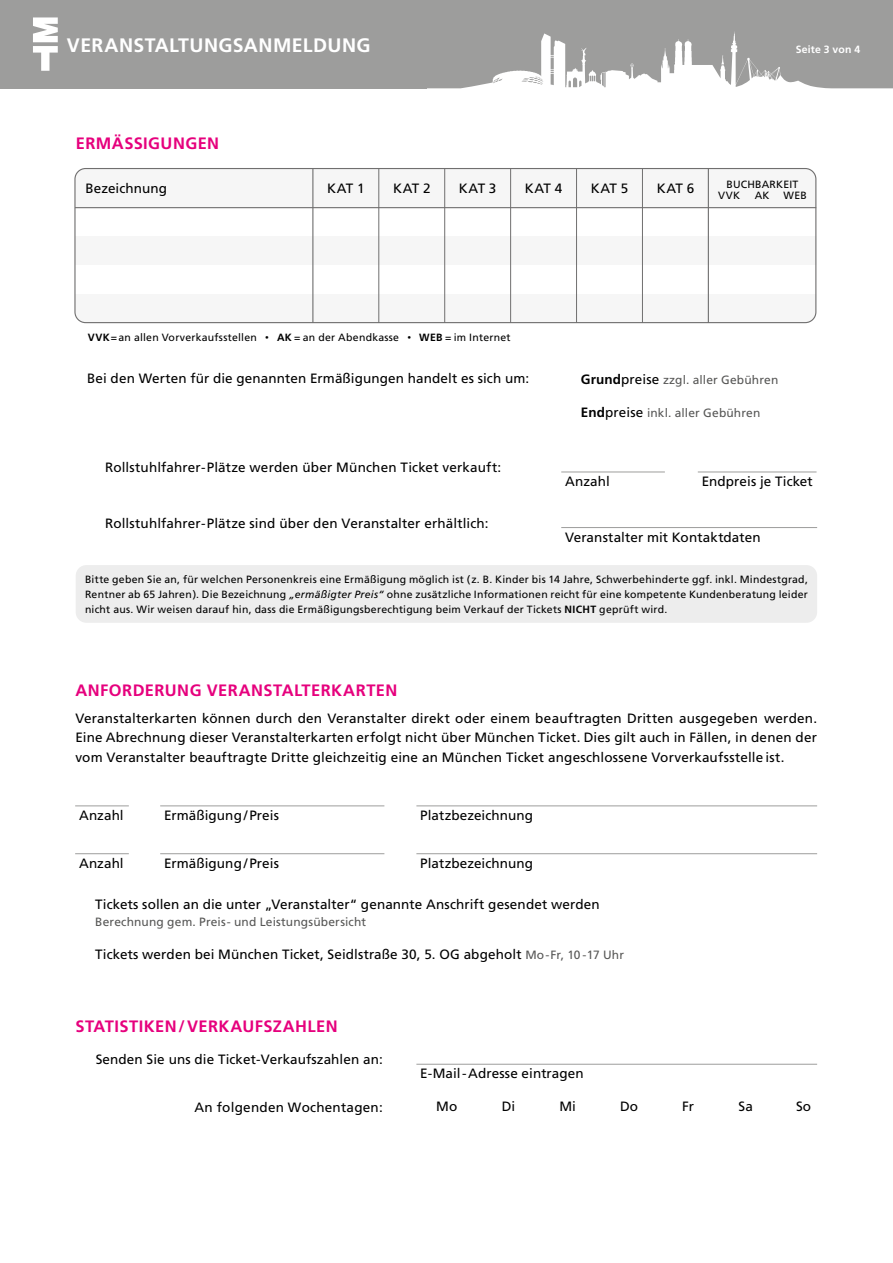
<style>
.page{position:relative;width:893px;height:1263px;background:#fff}
.page>*{position:absolute;margin:0;border:0;box-sizing:border-box;transform-origin:0 0}
.t1{font:700 19.5px "Frutiger LT Std";letter-spacing:.02em;color:#fff}
.t2{font:700 16.5px "Frutiger LT Std";letter-spacing:.025em;color:#e6007d}
.t3{font:13.5px/19.5px "Frutiger LT Std";letter-spacing:.01em;color:#000;text-align:justify}
.t4{font:12px "Frutiger LT Std";letter-spacing:.01em;color:#575756}
.t5{font:10.5px/15px "Frutiger LT Std";letter-spacing:.025em;color:#000;text-align:justify}
.t6{font:700 10.5px "Frutiger LT Std";letter-spacing:.015em;color:#fff}
.s1{font-weight:700}
.s2{font-size:7.5px}
.s3{font-weight:700;font-size:13.5px;color:#000}
.s4{font-size:13.5px;color:#000}
.s5{font-style:italic}
.s6{font-size:12px;color:#575756}
</style>
<div class="page">
<div style="left:0;top:0;width:893px;height:88px;background:#9d9d9c"></div>
<svg style="left:427px;top:32px;width:466px;height:57px"></svg>
<svg style="left:33px;top:17px;width:25px;height:54px"></svg>
<div style="left:75px;top:168px;width:741px;height:155px;background:#f6f6f6;border-radius:11px"></div>
<div style="left:75px;top:207px;width:741px;height:29px;background:#fff"></div>
<div style="left:75px;top:265px;width:741px;height:29px;background:#fff"></div>
<div style="left:74px;top:168px;width:742px;height:155px;border:1px solid #706f6f;border-radius:11px"></div>
<hr style="left:416px;top:806px;width:401px;height:1px;background:#9d9d9c">
<hr style="left:416px;top:853px;width:401px;height:1px;background:#9d9d9c">
<hr style="left:75px;top:806px;width:54px;height:1px;background:#9d9d9c">
<hr style="left:160px;top:806px;width:224px;height:1px;background:#9d9d9c">
<hr style="left:75px;top:853px;width:54px;height:1px;background:#9d9d9c">
<hr style="left:160px;top:853px;width:224px;height:1px;background:#9d9d9c">
<hr style="left:312px;top:169px;width:1px;height:154px;background:#706f6f">
<hr style="left:75px;top:207px;width:741px;height:1px;background:#706f6f">
<hr style="left:708px;top:169px;width:1px;height:154px;background:#706f6f">
<hr style="left:642px;top:169px;width:1px;height:154px;background:#706f6f">
<hr style="left:576px;top:169px;width:1px;height:154px;background:#706f6f">
<hr style="left:510px;top:169px;width:1px;height:154px;background:#706f6f">
<hr style="left:444px;top:169px;width:1px;height:154px;background:#706f6f">
<hr style="left:378px;top:169px;width:1px;height:154px;background:#706f6f">
<hr style="left:416px;top:1064px;width:401px;height:1px;background:#9d9d9c">
<hr style="left:561px;top:472px;width:104px;height:1px;background:#9d9d9c">
<hr style="left:698px;top:472px;width:118px;height:1px;background:#9d9d9c">
<hr style="left:561px;top:527px;width:256px;height:1px;background:#9d9d9c">
<div style="left:76px;top:565px;width:741px;height:58px;background:#ededed;border-radius:11px"></div>
<h1 class="t1" style="left:67px;top:34px;width:305px">VERANSTALTUNGSANMELDUNG</h1>
<p class="t6" style="left:796px;top:43px;width:66px">Seite 3 von 4</p>
<p class="t2" style="left:76px;top:134px;width:145px">ERMÄSSIGUNGEN</p>
<p class="t3" style="left:86px;top:179px;width:83px">Bezeichnung</p>
<p class="t3" style="left:327px;top:179px;width:39px">KAT 1</p>
<p class="t3" style="left:393px;top:179px;width:39px">KAT 2</p>
<p class="t3" style="left:459px;top:179px;width:39px">KAT 3</p>
<p class="t3" style="left:525px;top:179px;width:39px">KAT 4</p>
<p class="t3" style="left:591px;top:179px;width:39px">KAT 5</p>
<p class="t3" style="left:657px;top:179px;width:39px">KAT 6</p>
<p class="t5" style="left:726px;top:177px;width:73px">BUCHBARKEIT</p>
<p class="t5" style="left:718px;top:188px;width:23px">VVK</p>
<p class="t5" style="left:755px;top:188px;width:16px">AK</p>
<p class="t5" style="left:783px;top:188px;width:25px">WEB</p>
<p class="t5" style="left:88px;top:329px;width:424px"><span class="s1">VVK</span>=an allen Vorverkaufsstellen <span class="s2">•</span> <span class="s1">AK</span> = an der Abendkasse <span class="s2">•</span> <span class="s1">WEB</span> = im Internet</p>
<p class="t3" style="left:87px;top:369px;width:443px">Bei den Werten für die genannten Ermäßigungen handelt es sich um:</p>
<p class="t4" style="left:581px;top:373px;width:199px"><span class="s3">Grund</span><span class="s4">preise</span> zzgl. aller Gebühren</p>
<p class="t4" style="left:581px;top:405px;width:181px"><span class="s3">End</span><span class="s4">preise</span> inkl. aller Gebühren</p>
<p class="t3" style="left:105px;top:458px;width:397px">Rollstuhlfahrer-Plätze werden über München Ticket verkauft:</p>
<p class="t3" style="left:105px;top:513px;width:385px">Rollstuhlfahrer-Plätze sind über den Veranstalter erhältlich:</p>
<p class="t3" style="left:565px;top:472px;width:46px">Anzahl</p>
<p class="t3" style="left:702px;top:472px;width:113px">Endpreis je Ticket</p>
<p class="t3" style="left:565px;top:527px;width:197px">Veranstalter mit Kontaktdaten</p>
<p class="t5" style="left:85px;top:572px;width:724px">Bitte geben Sie an, für welchen Personenkreis eine Ermäßigung möglich ist (z. B. Kinder bis 14 Jahre, Schwerbehinderte ggf. inkl. Mindestgrad, Rentner ab 65 Jahren). Die Bezeichnung <span class="s5">„ermäßigter Preis“</span> ohne zusätzliche Informationen reicht für eine kompetente Kundenberatung leider nicht aus. Wir weisen darauf hin, dass die Ermäßigungsberechtigung beim Verkauf der Tickets <span class="s1">NICHT</span> geprüft wird.</p>
<p class="t2" style="left:75px;top:680px;width:323px">ANFORDERUNG VERANSTALTERKARTEN</p>
<p class="t3" style="left:75px;top:708px;width:743px">Veranstalterkarten können durch den Veranstalter direkt oder einem beauftragten Dritten ausgegeben werden.<br>Eine Abrechnung dieser Veranstalterkarten erfolgt nicht über München Ticket. Dies gilt auch in Fällen, in denen der vom Veranstalter beauftragte Dritte gleichzeitig eine an München Ticket angeschlossene Vorverkaufsstelle ist.</p>
<p class="t3" style="left:79px;top:805px;width:46px">Anzahl</p>
<p class="t3" style="left:164px;top:805px;width:116px">Ermäßigung/Preis</p>
<p class="t3" style="left:79px;top:853px;width:46px">Anzahl</p>
<p class="t3" style="left:164px;top:853px;width:116px">Ermäßigung/Preis</p>
<p class="t3" style="left:95px;top:895px;width:506px">Tickets sollen an die unter „Veranstalter“ genannte Anschrift gesendet werden</p>
<p class="t4" style="left:95px;top:914px;width:272px">Berechnung gem. Preis- und Leistungsübersicht</p>
<p class="t3" style="left:95px;top:945px;width:530px">Tickets werden bei München Ticket, Seidlstraße 30, 5. OG abgeholt <span class="s6">Mo-Fr, 10 -17 Uhr</span></p>
<p class="t3" style="left:420px;top:805px;width:114px">Platzbezeichnung</p>
<p class="t3" style="left:420px;top:853px;width:114px">Platzbezeichnung</p>
<p class="t2" style="left:75px;top:1016px;width:264px">STATISTIKEN/VERKAUFSZAHLEN</p>
<p class="t3" style="left:96px;top:1050px;width:289px">Senden Sie uns die Ticket-Verkaufszahlen an:</p>
<p class="t3" style="left:195px;top:1097px;width:190px">An folgenden Wochentagen:</p>
<p class="t3" style="left:436px;top:1096px;width:23px">Mo</p>
<p class="t3" style="left:502px;top:1096px;width:15px">Di</p>
<p class="t3" style="left:559px;top:1096px;width:18px">Mi</p>
<p class="t3" style="left:620px;top:1096px;width:20px">Do</p>
<p class="t3" style="left:682px;top:1096px;width:13px">Fr</p>
<p class="t3" style="left:739px;top:1096px;width:16px">Sa</p>
<p class="t3" style="left:796px;top:1096px;width:17px">So</p>
<p class="t3" style="left:420px;top:1064px;width:165px">E-Mail-Adresse eintragen</p>
</div>
